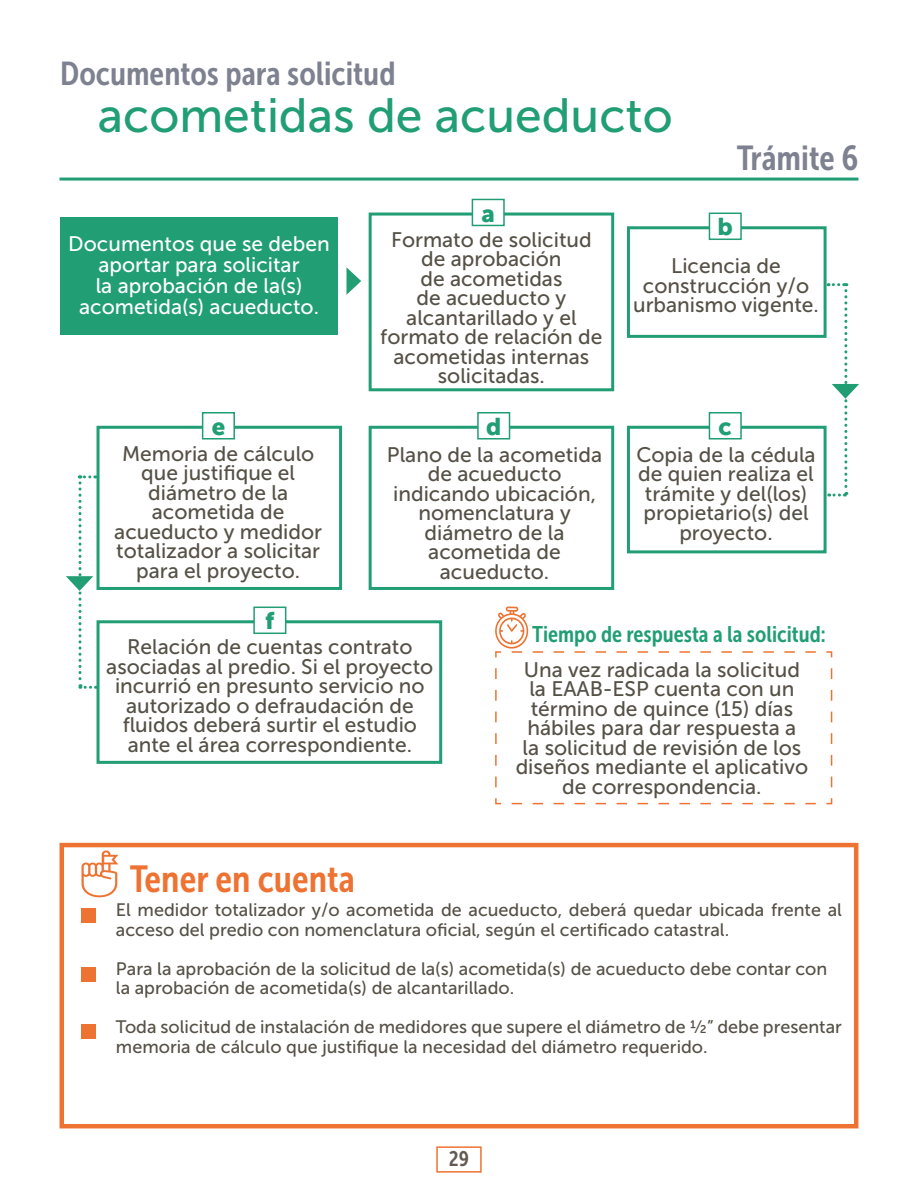
<style>
.page{position:relative;width:918px;height:1188px;background:#fff}
.page>*{position:absolute;margin:0;border:0;box-sizing:border-box;transform-origin:0 0}
.t1{font:48px "Museo Sans 500";color:#219e73}
.t2{font:37.5px "Museo Sans Condensed 700";color:#ee7332}
.t3{font:34.5px "Museo Sans Condensed 700";color:#7e818f}
.t4{font:33px "Museo Sans Condensed 700";color:#7e818f}
.t5{font:24px "Museo Sans 900";color:#219e73}
.t6{font:22.5px "Museo Sans Condensed 700";color:#219e73}
.t7{font:21px/19.5px "Museo Sans 500";color:#565147;text-align:center}
.t8{font:21px/21px "Museo Sans 500";color:#fff;text-align:center}
.t9{font:21px "Museo Sans Condensed 700";color:#635a54}
.t10{font:18px/19.5px "Museo Sans 500";color:#565147}
</style>
<div class="page">
<div style="left:436px;top:1146px;width:46px;height:27px;border:2px solid #ee7332"></div>
<div style="left:60px;top:843px;width:798px;height:285px;border:4px solid #ee7332"></div>
<hr style="left:60px;top:178px;width:798px;height:3px;background:#219e73">
<div style="left:60px;top:217px;width:278px;height:117px;background:#219e73"></div>
<div style="left:369px;top:213px;width:245px;height:178px;border:3px solid #219e73"></div>
<div style="left:627px;top:226px;width:200px;height:112px;border:3px solid #219e73"></div>
<div style="left:472px;top:199px;width:33px;height:27px;background:#fff;border:2px solid #219e73"></div>
<div style="left:709px;top:213px;width:33px;height:27px;background:#fff;border:2px solid #219e73"></div>
<svg style="left:346px;top:267px;width:15px;height:28px"></svg>
<div style="left:627px;top:426px;width:200px;height:127px;border:3px solid #219e73"></div>
<div style="left:369px;top:426px;width:245px;height:164px;border:3px solid #219e73"></div>
<div style="left:97px;top:426px;width:245px;height:164px;border:3px solid #219e73"></div>
<div style="left:97px;top:620px;width:345px;height:144px;border:3px solid #219e73"></div>
<div style="left:709px;top:412px;width:33px;height:28px;background:#fff;border:2px solid #219e73"></div>
<div style="left:477px;top:412px;width:33px;height:28px;background:#fff;border:2px solid #219e73"></div>
<div style="left:202px;top:412px;width:33px;height:28px;background:#fff;border:2px solid #219e73"></div>
<div style="left:253px;top:607px;width:33px;height:27px;background:#fff;border:2px solid #219e73"></div>
<svg style="left:828px;top:283px;width:31px;height:214px"></svg>
<svg style="left:66px;top:475px;width:31px;height:214px"></svg>
<div style="left:82px;top:908px;width:14px;height:15px;background:#ee7332"></div>
<div style="left:82px;top:968px;width:14px;height:14px;background:#ee7332"></div>
<div style="left:82px;top:1024px;width:14px;height:14px;background:#ee7332"></div>
<svg style="left:82px;top:850px;width:36px;height:47px"></svg>
<svg style="left:495px;top:651px;width:338px;height:154px"></svg>
<svg style="left:495px;top:607px;width:321px;height:46px"></svg>
<h3 class="t4" style="left:60px;top:55px;width:337px">Documentos para solicitud</h3>
<h1 class="t1" style="left:98px;top:90px;width:576px">acometidas de acueducto</h1>
<h3 class="t3" style="left:737px;top:139px;width:123px">Trámite 6</h3>
<p class="t5" style="left:481px;top:200px;width:15px">a</p>
<p class="t8" style="left:68px;top:233px;width:263px">Documentos que se deben aportar para solicitar<br>la aprobación de la(s) acometida(s) acueducto.</p>
<p class="t7" style="left:380px;top:230px;width:224px">Formato de solicitud de aprobación<br>de acometidas<br>de acueducto y alcantarillado y el formato de relación de acometidas internas solicitadas.</p>
<p class="t5" style="left:718px;top:213px;width:17px">b</p>
<p class="t7" style="left:633px;top:256px;width:187px">Licencia de construcción y/o urbanismo vigente.</p>
<p class="t5" style="left:212px;top:413px;width:15px">e</p>
<p class="t5" style="left:486px;top:413px;width:17px">d</p>
<p class="t5" style="left:719px;top:413px;width:15px">c</p>
<p class="t7" style="left:114px;top:444px;width:209px">Memoria de cálculo que justifique el diámetro de la acometida de acueducto y medidor totalizador a solicitar para el proyecto.</p>
<p class="t7" style="left:387px;top:445px;width:217px">Plano de la acometida de acueducto indicando ubicación, nomenclatura y diámetro de la acometida de acueducto.</p>
<p class="t7" style="left:636px;top:445px;width:181px">Copia de la cédula de quien realiza el trámite y del(los) propietario(s) del proyecto.</p>
<p class="t5" style="left:265px;top:607px;width:11px">f</p>
<p class="t7" style="left:106px;top:637px;width:329px">Relación de cuentas contrato asociadas al predio. Si el proyecto incurrió en presunto servicio no autorizado o defraudación de fluidos deberá surtir el estudio ante el área correspondiente.</p>
<h2 class="t2" style="left:130px;top:858px;width:227px">Tener en cuenta</h2>
<p class="t6" style="left:532px;top:622px;width:295px">Tiempo de respuesta a la solicitud:</p>
<p class="t7" style="left:516px;top:660px;width:294px">Una vez radicada la solicitud la EAAB-ESP cuenta con un término de quince (15) días hábiles para dar respuesta a<br>la solicitud de revisión de los diseños mediante el aplicativo de correspondencia.</p>
<p class="t10" style="left:116px;top:901px;width:728px">El medidor totalizador y/o acometida de acueducto, deberá quedar ubicada frente al acceso del predio con nomenclatura oficial, según el certificado catastral.</p>
<p class="t10" style="left:116px;top:959px;width:713px">Para la aprobación de la solicitud de la(s) acometida(s) de acueducto debe contar con la aprobación de acometida(s) de alcantarillado.</p>
<p class="t10" style="left:116px;top:1018px;width:728px">Toda solicitud de instalación de medidores que supere el diámetro de ½” debe presentar memoria de cálculo que justifique la necesidad del diámetro requerido.</p>
<p class="t9" style="left:449px;top:1147px;width:22px">29</p>
</div>
